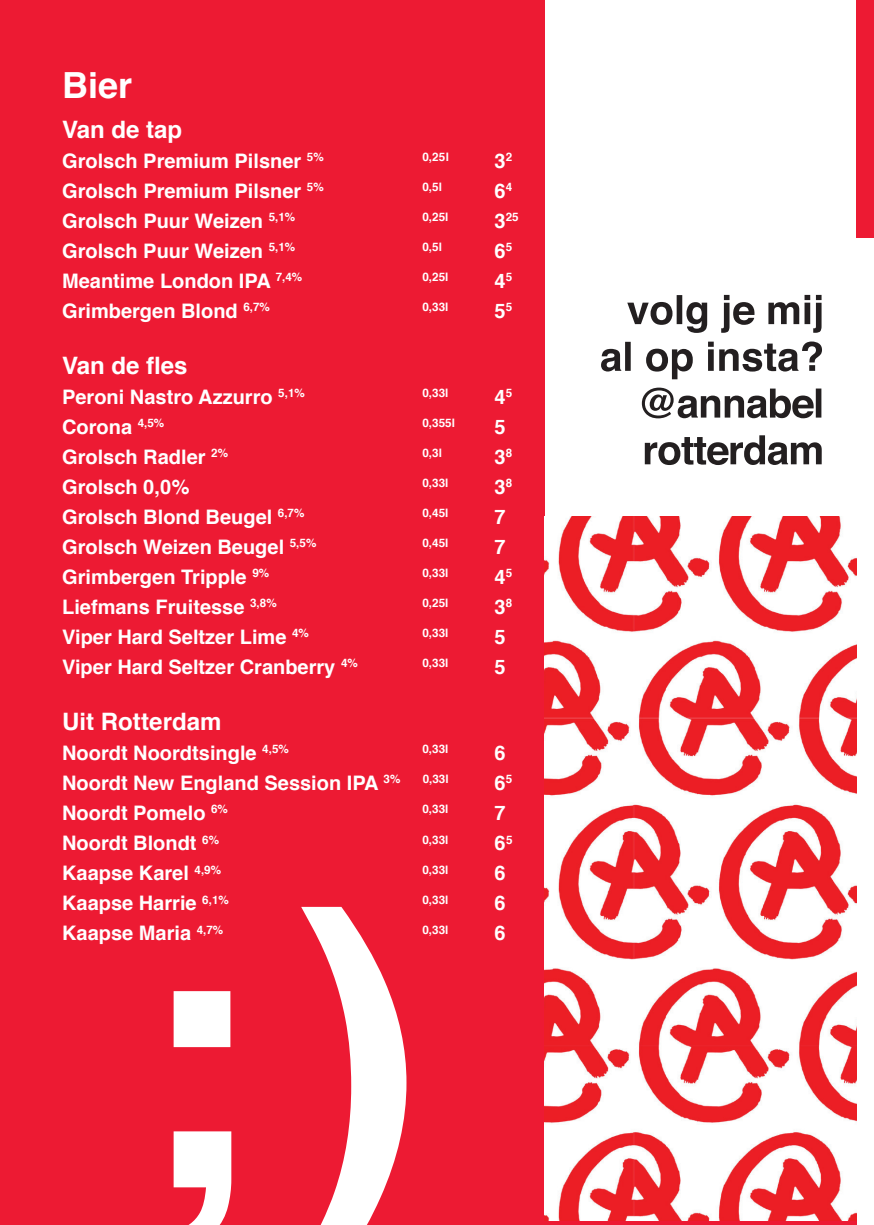
<style>
.page{position:relative;width:874px;height:1225px;background:#fff}
.page>*{position:absolute;margin:0;border:0;box-sizing:border-box;transform-origin:0 0}
.t1{font:700 36px "Helvetica";color:#fff}
.t2{font:700 24px "Helvetica";color:#fff}
.t3{font:700 20px "Helvetica";color:#fff}
.t4{font:700 11.6px "Helvetica";color:#fff}
.s1{font-size:20px}
</style>
<div class="page">
<div style="left:0;top:0;width:544px;height:1225px;background:#ed1a33"></div>
<div style="left:856px;top:0;width:17px;height:237px;background:#ed1a33"></div>
<svg style="left:173px;top:907px;width:233px;height:318px"></svg>
<svg style="left:644px;top:435px;width:177px;height:30px"></svg>
<svg style="left:641px;top:387px;width:180px;height:31px"></svg>
<svg style="left:601px;top:341px;width:220px;height:38px"></svg>
<svg style="left:627px;top:295px;width:194px;height:38px"></svg>
<img style="left:544px;top:516px;width:312px;height:704px">
<h1 class="t1" style="left:62px;top:70px;width:72px">Bier</h1>
<p class="t2" style="left:62px;top:119px;width:122px">Van de tap</p>
<p class="t3" style="left:62px;top:152px;width:263px">Grolsch Premium Pilsner <sup>5%</sup></p>
<p class="t4" style="left:422px;top:152px;width:28px">0,25l</p>
<p class="t3" style="left:494px;top:152px;width:19px">3<sup>2</sup></p>
<p class="t3" style="left:62px;top:182px;width:263px">Grolsch Premium Pilsner <sup>5%</sup></p>
<p class="t4" style="left:422px;top:182px;width:21px">0,5l</p>
<p class="t3" style="left:494px;top:182px;width:19px">6<sup>4</sup></p>
<p class="t3" style="left:62px;top:212px;width:234px">Grolsch Puur Weizen <sup>5,1%</sup></p>
<p class="t4" style="left:422px;top:212px;width:27px">0,25l</p>
<p class="t4" style="left:494px;top:212px;width:26px"><span class="s1">3</span>25</p>
<p class="t3" style="left:62px;top:242px;width:234px">Grolsch Puur Weizen <sup>5,1%</sup></p>
<p class="t4" style="left:422px;top:242px;width:21px">0,5l</p>
<p class="t3" style="left:494px;top:242px;width:19px">6<sup>5</sup></p>
<p class="t3" style="left:62px;top:272px;width:241px">Meantime London IPA <sup>7,4%</sup></p>
<p class="t4" style="left:422px;top:272px;width:27px">0,25l</p>
<p class="t3" style="left:494px;top:272px;width:19px">4<sup>5</sup></p>
<p class="t3" style="left:62px;top:302px;width:209px">Grimbergen Blond <sup>6,7%</sup></p>
<p class="t4" style="left:422px;top:302px;width:27px">0,33l</p>
<p class="t3" style="left:494px;top:302px;width:19px">5<sup>5</sup></p>
<p class="t2" style="left:62px;top:355px;width:127px">Van de fles</p>
<p class="t3" style="left:62px;top:388px;width:244px">Peroni Nastro Azzurro <sup>5,1%</sup></p>
<p class="t4" style="left:422px;top:388px;width:27px">0,33l</p>
<p class="t3" style="left:494px;top:388px;width:19px">4<sup>5</sup></p>
<p class="t3" style="left:62px;top:418px;width:104px">Corona <sup>4,5%</sup></p>
<p class="t4" style="left:422px;top:418px;width:34px">0,355l</p>
<p class="t3" style="left:494px;top:418px;width:13px">5</p>
<p class="t3" style="left:62px;top:448px;width:167px">Grolsch Radler <sup>2%</sup></p>
<p class="t4" style="left:422px;top:448px;width:21px">0,3l</p>
<p class="t3" style="left:494px;top:448px;width:19px">3<sup>8</sup></p>
<p class="t3" style="left:62px;top:478px;width:129px">Grolsch 0,0%</p>
<p class="t4" style="left:422px;top:478px;width:27px">0,33l</p>
<p class="t3" style="left:494px;top:478px;width:19px">3<sup>8</sup></p>
<p class="t3" style="left:62px;top:508px;width:244px">Grolsch Blond Beugel <sup>6,7%</sup></p>
<p class="t4" style="left:422px;top:508px;width:27px">0,45l</p>
<p class="t3" style="left:494px;top:508px;width:13px">7</p>
<p class="t3" style="left:62px;top:538px;width:256px">Grolsch Weizen Beugel <sup>5,5%</sup></p>
<p class="t4" style="left:422px;top:538px;width:27px">0,45l</p>
<p class="t3" style="left:494px;top:538px;width:13px">7</p>
<p class="t3" style="left:62px;top:568px;width:208px">Grimbergen Tripple <sup>9%</sup></p>
<p class="t4" style="left:422px;top:568px;width:27px">0,33l</p>
<p class="t3" style="left:494px;top:568px;width:19px">4<sup>5</sup></p>
<p class="t3" style="left:62px;top:598px;width:216px">Liefmans Fruitesse <sup>3,8%</sup></p>
<p class="t4" style="left:422px;top:598px;width:27px">0,25l</p>
<p class="t3" style="left:494px;top:598px;width:19px">3<sup>8</sup></p>
<p class="t3" style="left:62px;top:628px;width:248px">Viper Hard Seltzer Lime <sup>4%</sup></p>
<p class="t4" style="left:422px;top:628px;width:27px">0,33l</p>
<p class="t3" style="left:494px;top:628px;width:13px">5</p>
<p class="t3" style="left:62px;top:658px;width:297px">Viper Hard Seltzer Cranberry <sup>4%</sup></p>
<p class="t4" style="left:422px;top:658px;width:27px">0,33l</p>
<p class="t3" style="left:494px;top:658px;width:13px">5</p>
<p class="t2" style="left:62px;top:711px;width:161px">Uit Rotterdam</p>
<p class="t3" style="left:62px;top:744px;width:228px">Noordt Noordtsingle <sup>4,5%</sup></p>
<p class="t4" style="left:422px;top:744px;width:27px">0,33l</p>
<p class="t3" style="left:494px;top:744px;width:13px">6</p>
<p class="t3" style="left:62px;top:774px;width:388px">Noordt New England Session IPA <sup>3%</sup> <sup>0,33l</sup></p>
<p class="t3" style="left:494px;top:774px;width:19px">6<sup>5</sup></p>
<p class="t3" style="left:62px;top:804px;width:167px">Noordt Pomelo <sup>6%</sup></p>
<p class="t4" style="left:422px;top:804px;width:27px">0,33l</p>
<p class="t3" style="left:494px;top:804px;width:13px">7</p>
<p class="t3" style="left:62px;top:834px;width:158px">Noordt Blondt <sup>6%</sup></p>
<p class="t4" style="left:422px;top:834px;width:27px">0,33l</p>
<p class="t3" style="left:494px;top:834px;width:20px">6<sup>5</sup></p>
<p class="t3" style="left:62px;top:864px;width:160px">Kaapse Karel <sup>4,9%</sup></p>
<p class="t4" style="left:422px;top:864px;width:27px">0,33l</p>
<p class="t3" style="left:494px;top:864px;width:13px">6</p>
<p class="t3" style="left:62px;top:894px;width:168px">Kaapse Harrie <sup>6,1%</sup></p>
<p class="t4" style="left:422px;top:894px;width:27px">0,33l</p>
<p class="t3" style="left:494px;top:894px;width:13px">6</p>
<p class="t3" style="left:62px;top:924px;width:163px">Kaapse Maria <sup>4,7%</sup></p>
<p class="t4" style="left:422px;top:924px;width:27px">0,33l</p>
<p class="t3" style="left:494px;top:924px;width:13px">6</p>
</div>
